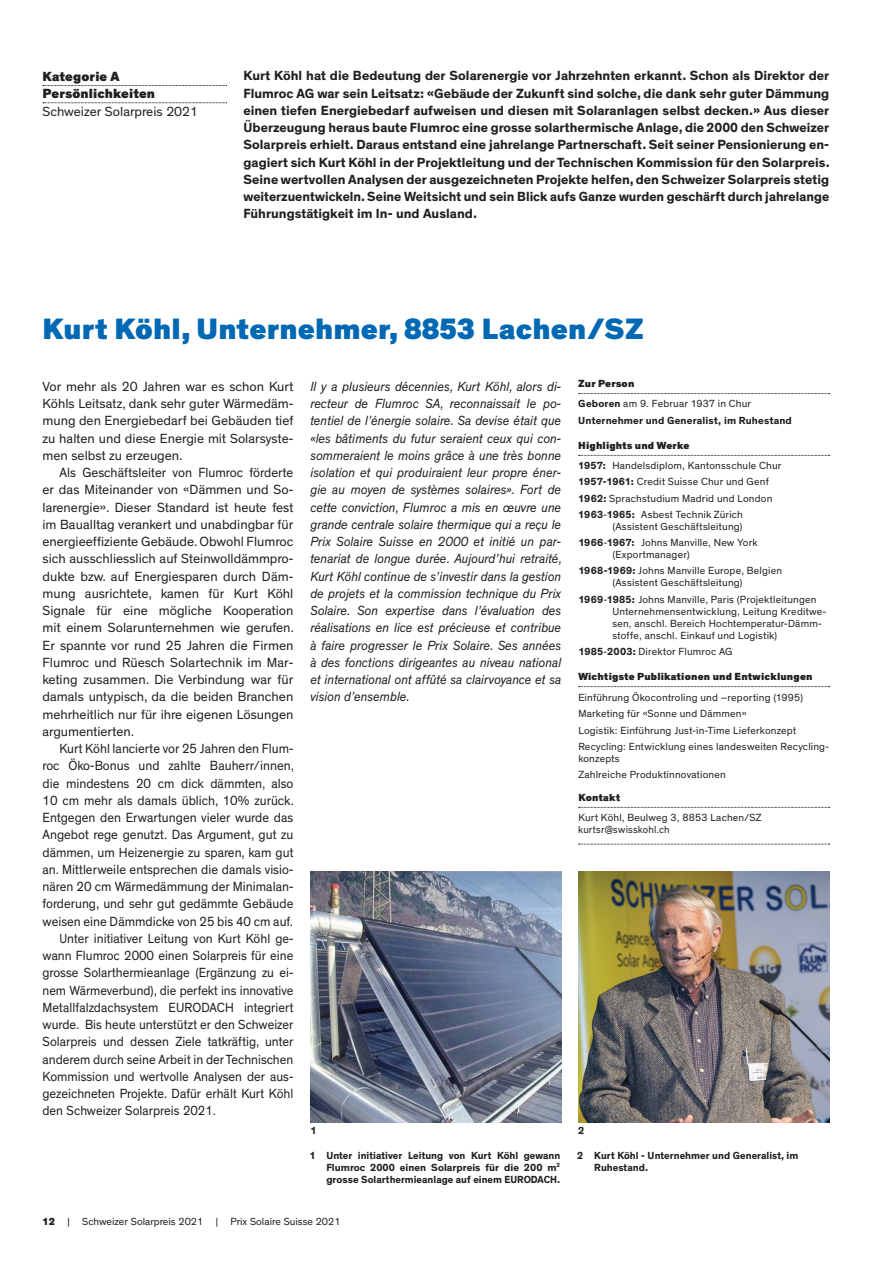
<style>
.page{position:relative;width:893px;height:1263px;background:#fff}
.page>*{position:absolute;margin:0;border:0;box-sizing:border-box;transform-origin:0 0}
.t1{font:900 30px "Theinhardt";letter-spacing:.005em;color:#0168b3}
.t2{font:italic 13.5px/17.2px "Theinhardt";color:#231f20;text-align:justify;scale:.95 1}
.t3{font:700 13.5px/17.2px "Theinhardt";color:#231f20;text-align:justify}
.t4{font:13.5px/17.2px "Theinhardt";color:#231f20;text-align:justify;scale:.96 1}
.t5{font:13.5px "Theinhardt";color:#231f20;scale:.95 1}
.t6{font:13.5px "Theinhardt";color:#231f20;scale:.94 1}
.t7{font:13.5px/17.2px "Theinhardt";color:#231f20;text-align:justify}
.t8{font:13.5px "Theinhardt";color:#231f20;scale:.93 1}
.t9{font:13.5px "Theinhardt";color:#231f20;scale:.87 1}
.t10{font:900 13.5px/17.2px "Theinhardt";letter-spacing:.005em;color:#231f20}
.t11{font:10.5px/16.2px "Theinhardt";letter-spacing:.015em;color:#231f20}
.t12{font:700 10.5px/12px "Theinhardt";color:#231f20;text-align:justify}
.t13{font:900 10.5px "Theinhardt";letter-spacing:.02em;color:#231f20}
.s1{font-weight:900}
.s2{font-weight:700}
.s3{font-weight:800}
</style>
<div class="page">
<svg style="left:579px;top:393px;width:251px;height:1px"></svg>
<svg style="left:579px;top:455px;width:251px;height:1px"></svg>
<svg style="left:579px;top:686px;width:251px;height:1px"></svg>
<svg style="left:579px;top:807px;width:251px;height:1px"></svg>
<svg style="left:579px;top:844px;width:251px;height:1px"></svg>
<svg style="left:43px;top:85px;width:184px;height:1px"></svg>
<svg style="left:43px;top:102px;width:184px;height:1px"></svg>
<img style="left:578px;top:872px;width:251px;height:251px">
<img style="left:310px;top:872px;width:251px;height:251px">
<p class="t10" style="left:43px;top:68px;width:114px">Kategorie A<br>Persönlichkeiten</p>
<p class="t7" style="left:43px;top:103px;width:157px">Schweizer Solarpreis 2021</p>
<p class="t3" style="left:243px;top:67px;width:588px">Kurt Köhl hat die Bedeutung der Solarenergie vor Jahrzehnten erkannt. Schon als Direktor der Flumroc AG war sein Leitsatz: «Gebäude der Zukunft sind solche, die dank sehr guter Dämmung einen tiefen Energiebedarf aufweisen und diesen mit Solaranlagen selbst decken.» Aus dieser Überzeugung heraus baute Flumroc eine grosse solarthermische Anlage, die 2000 den Schweizer Solarpreis erhielt. Daraus entstand eine jahrelange Partnerschaft. Seit seiner Pensionierung en&shy;gagiert sich Kurt Köhl in der Projektleitung und der Technischen Kommission für den Solarpreis.<br>Seine wertvollen Analysen der ausgezeichneten Projekte helfen, den Schweizer Solarpreis stetig weiterzuentwickeln. Seine Weitsicht und sein Blick aufs Ganze wurden geschärft durch jahrelange Führungstätigkeit im In- und Ausland.</p>
<h1 class="t1" style="left:43px;top:310px;width:603px">Kurt Köhl, Unternehmer, 8853 Lachen/SZ</h1>
<p class="t7" style="left:43px;top:378px;width:252px">Vor mehr als 20 Jahren war es schon Kurt Köhls Leitsatz, dank sehr guter Wärmedäm&shy;mung den Energiebedarf bei Gebäuden tief zu halten und diese Energie mit Solarsyste&shy;men selbst zu erzeugen.</p>
<p class="t4" style="left:43px;top:464px;width:264px;text-indent:17px">Als Geschäftsleiter von Flumroc förderte er das Miteinander von «Dämmen und So&shy;larenergie». Dieser Standard ist heute fest im Baualltag verankert und unabdingbar für energieeffiziente Gebäude. Obwohl Flumroc sich ausschliesslich auf Steinwolldämmpro&shy;dukte bzw. auf Energiesparen durch Däm&shy;mung ausrichtete, kamen für Kurt Köhl Signale für eine mögliche Kooperation mit einem Solarunternehmen wie gerufen.<br>Er spannte vor rund 25 Jahren die Firmen Flumroc und Rüesch Solartechnik im Mar&shy;keting zusammen. Die Verbindung war für damals untypisch, da die beiden Branchen mehrheitlich nur für ihre eigenen Lösungen argumentierten.</p>
<p class="t5" style="left:60px;top:741px;width:248px">Kurt Köhl lancierte vor 25 Jahren den Flum-</p>
<p class="t5" style="left:43px;top:758px;width:266px">roc Öko-Bonus und zahlte Bauherr/innen,</p>
<p class="t5" style="left:43px;top:775px;width:266px">die mindestens 20 cm dick dämmten, also</p>
<p class="t5" style="left:43px;top:792px;width:266px">10 cm mehr als damals üblich, 10% zurück.</p>
<p class="t5" style="left:43px;top:810px;width:266px">Entgegen den Erwartungen vieler wurde das</p>
<p class="t5" style="left:43px;top:827px;width:266px">Angebot rege genutzt. Das Argument, gut zu</p>
<p class="t5" style="left:43px;top:844px;width:266px">dämmen, um Heizenergie zu sparen, kam gut</p>
<p class="t5" style="left:43px;top:861px;width:266px">an. Mittlerweile entsprechen die damals visio-</p>
<p class="t5" style="left:43px;top:879px;width:266px">nären 20 cm Wärmedämmung der Minimalan-</p>
<p class="t5" style="left:43px;top:896px;width:266px">forderung, und sehr gut gedämmte Gebäude</p>
<p class="t5" style="left:43px;top:913px;width:266px">weisen eine Dämmdicke von 25 bis 40 cm auf.</p>
<p class="t9" style="left:60px;top:930px;width:270px">Unter initiativer Leitung von Kurt Köhl ge-</p>
<p class="t6" style="left:43px;top:948px;width:268px">wann Flumroc 2000 einen Solarpreis für eine</p>
<p class="t6" style="left:43px;top:965px;width:268px">grosse Solarthermieanlage (Ergänzung zu ei-</p>
<p class="t8" style="left:43px;top:982px;width:271px">nem Wärmeverbund), die perfekt ins innovative</p>
<p class="t6" style="left:43px;top:999px;width:268px">Metallfalzdachsystem EURODACH integriert</p>
<p class="t6" style="left:43px;top:1017px;width:268px">wurde. Bis heute unterstützt er den Schweizer</p>
<p class="t6" style="left:43px;top:1034px;width:268px">Solarpreis und dessen Ziele tatkräftig, unter</p>
<p class="t6" style="left:43px;top:1051px;width:268px">anderem durch seine Arbeit in der Technischen</p>
<p class="t6" style="left:43px;top:1068px;width:268px">Kommission und wertvolle Analysen der aus-</p>
<p class="t6" style="left:43px;top:1086px;width:268px">gezeichneten Projekte. Dafür erhält Kurt Köhl</p>
<p class="t6" style="left:43px;top:1103px;width:186px">den Schweizer Solarpreis 2021.</p>
<p class="t2" style="left:310px;top:378px;width:266px">Il y a plusieurs décennies, Kurt Köhl, alors di&shy;recteur de Flumroc SA, reconnaissait le po&shy;tentiel de l’énergie solaire. Sa devise était que «les bâtiments du futur seraient ceux qui con&shy;sommeraient le moins grâce à une très bonne isolation et qui produiraient leur propre éner&shy;gie au moyen de systèmes solaires». Fort de cette conviction, Flumroc a mis en œuvre une grande centrale solaire thermique qui a reçu le Prix Solaire Suisse en 2000 et initié un par&shy;tenariat de longue durée. Aujourd’hui retraité, Kurt Köhl continue de s’investir dans la gestion de projets et la commission technique du Prix Solaire. Son expertise dans l’évaluation des réalisations en lice est précieuse et contribue à faire progresser le Prix Solaire. Ses années à des fonctions dirigeantes au niveau national et international ont affûté sa clairvoyance et sa vision d’ensemble.</p>
<p class="t11" style="left:578px;top:373px;width:174px;line-height:20.5px"><span class="s1">Zur Person<br></span><span class="s2">Geboren</span> am 9. Februar 1937 in Chur</p>
<p class="t12" style="left:578px;top:414px;width:215px">Unternehmer und Generalist, im Ruhestand</p>
<p class="t11" style="left:578px;top:435px;width:205px;line-height:20.5px"><span class="s1">Highlights und Werke<br></span><span class="s2">1957:</span> Handelsdiplom, Kantonsschule Chur</p>
<p class="t11" style="left:578px;top:474px;width:196px"><span class="s2">1957-1961:</span> Credit Suisse Chur und Genf<br><span class="s2">1962:</span> Sprachstudium Madrid und London<br><span class="s2">1963</span>-<span class="s2">1965:</span> Asbest Technik Zürich</p>
<p class="t11" style="left:578px;top:519px;width:181px;text-indent:34px">(Assistent Geschäftsleitung)<br><span class="s2">1966</span>-<span class="s2">1967:</span> Johns Manville, New York</p>
<p class="t11" style="left:578px;top:547px;width:205px;text-indent:34px">(Exportmanager)<br><span class="s2">1968-1969:</span> Johns Manville Europe, Belgien</p>
<p class="t11" style="left:578px;top:575px;width:240px;text-indent:34px">(Assistent Geschäftsleitung)<br><span class="s2">1969</span>-<span class="s2">1985:</span> Johns Manville, Paris (Projektleitungen</p>
<p class="t11" style="left:612px;top:605px;width:215px;line-height:12px">Unternehmensentwicklung, Leitung Kreditwe&shy;sen, anschl. Bereich Hochtemperatur-Dämm&shy;stoffe, anschl. Einkauf und Logistik)</p>
<p class="t11" style="left:578px;top:644px;width:156px"><span class="s2">1985</span>-<span class="s2">2003:</span> Direktor Flumroc AG</p>
<p class="t13" style="left:578px;top:670px;width:236px">Wichtigste Publikationen und Entwicklungen</p>
<p class="t11" style="left:578px;top:690px;width:252px">Einführung Ökocontroling und –reporting (1995)<br>Marketing für «Sonne und Dämmen»<br>Logistik: Einführung Just-in-Time Lieferkonzept Recycling: Entwicklung eines landesweiten Recycling-</p>
<p class="t11" style="left:578px;top:750px;width:149px">konzepts<br>Zahlreiche Produktinnovationen</p>
<p class="t13" style="left:578px;top:790px;width:43px">Kontakt</p>
<p class="t11" style="left:578px;top:812px;width:185px;line-height:12px">Kurt Köhl, Beulweg 3, 8853 Lachen/SZ kurtsr@swisskohl.ch</p>
<p class="t12" style="left:310px;top:1125px;width:8px">1</p>
<p class="t12" style="left:578px;top:1125px;width:8px">2</p>
<p class="t12" style="left:326px;top:1149px;width:235px;text-indent:-17px">1 Unter initiativer Leitung von Kurt Köhl gewann Flumroc 2000 einen Solarpreis für die 200 m<sup>2 </sup>grosse Solarthermieanlage auf einem EURODACH.</p>
<p class="t12" style="left:594px;top:1149px;width:206px;text-indent:-17px">2 Kurt Köhl - Unternehmer und Generalist, im<br>Ruhestand.</p>
<p class="t11" style="left:43px;top:1213px;width:299px"><span class="s3">12</span> | Schweizer Solarpreis 2021 | Prix Solaire Suisse 2021</p>
</div>
